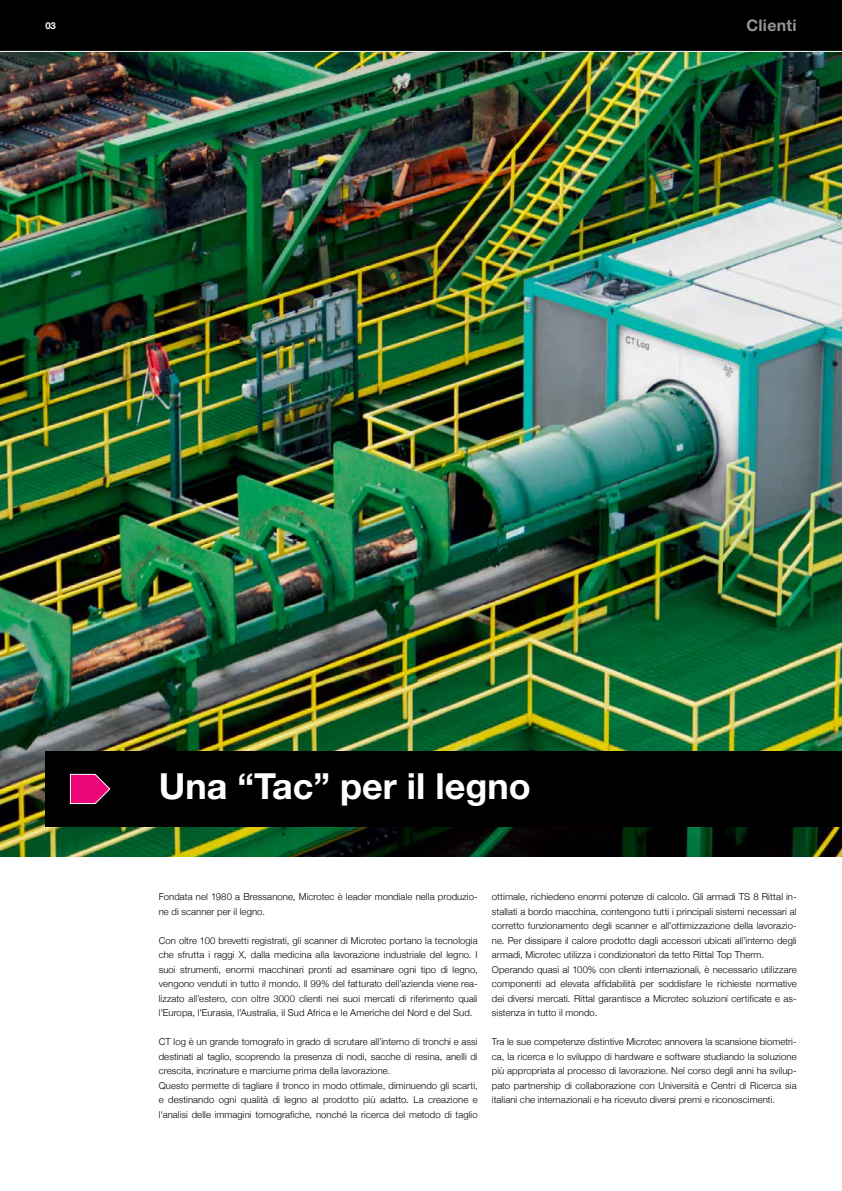
<style>
.page{position:relative;width:842px;height:1191px;background:#fff}
.page>*{position:absolute;margin:0;border:0;box-sizing:border-box;transform-origin:0 0}
.t1{font:700 36px "Helvetica Neue LT Std";color:#fff}
.t2{font:700 16px "Helvetica Neue LT Std";letter-spacing:.015em;color:#939598}
.t3{font:300 9.5px/14.5px "Helvetica Neue";letter-spacing:.01em;color:#000}
.t4{font:700 9.5px "Helvetica Neue LT Std";color:#fff}
</style>
<div class="page">
<img style="left:0;top:52px;width:842px;height:805px">
<div style="left:45px;top:751px;width:797px;height:76px;background:#000"></div>
<svg style="left:70px;top:774px;width:40px;height:30px"></svg>
<div style="left:0;top:0;width:842px;height:51px;background:#000"></div>
<p class="t4" style="left:45px;top:20px;width:12px">03</p>
<h2 class="t2" style="left:746px;top:16px;width:52px">Clienti</h2>
<h1 class="t1" style="left:159px;top:764px;width:373px">Una “Tac” per il legno</h1>
<p class="t3" style="left:159px;top:889px;width:320px">Fondata nel 1980 a Bressanone, Microtec è leader mondiale nella produzio&shy;ne di scanner per il legno.</p>
<p class="t3" style="left:159px;top:932px;width:320px;text-align:justify">Con oltre 100 brevetti registrati, gli scanner di Microtec portano la tecnologia che sfrutta i raggi X, dalla medicina alla lavorazione industriale del legno. I suoi strumenti, enormi macchinari pronti ad esaminare ogni tipo di legno, vengono venduti in tutto il mondo. Il 99% del fatturato dell’azienda viene rea&shy;lizzato all’estero, con oltre 3000 clienti nei suoi mercati di riferimento quali l'Europa, l'Eurasia, l'Australia, il Sud Africa e le Americhe del Nord e del Sud.</p>
<p class="t3" style="left:159px;top:1034px;width:320px">CT log è un grande tomografo in grado di scrutare all’interno di tronchi e assi destinati al taglio, scoprendo la presenza di nodi, sacche di resina, anelli di crescita, incrinature e marciume prima della lavorazione.<br>Questo permette di tagliare il tronco in modo ottimale, diminuendo gli scarti, e destinando ogni qualità di legno al prodotto più adatto. La creazione e l'analisi delle immagini tomografiche, nonché la ricerca del metodo di taglio</p>
<p class="t3" style="left:492px;top:889px;width:306px">ottimale, richiedeno enormi potenze di calcolo. Gli armadi TS 8 Rittal in&shy;stallati a bordo macchina, contengono tutti i principali sistemi necessari al corretto funzionamento degli scanner e all’ottimizzazione della lavorazio&shy;ne. Per dissipare il calore prodotto dagli accessori ubicati all’interno degli armadi, Microtec utilizza i condizionatori da tetto Rittal Top Therm.<br>Operando quasi al 100% con clienti internazionali, è necessario utilizzare componenti ad elevata affidabilità per soddisfare le richieste normative dei diversi mercati. Rittal garantisce a Microtec soluzioni certificate e as&shy;sistenza in tutto il mondo.</p>
<p class="t3" style="left:492px;top:1034px;width:306px;text-align:justify">Tra le sue competenze distintive Microtec annovera la scansione biometri&shy;ca, la ricerca e lo sviluppo di hardware e software studiando la soluzione più appropriata al processo di lavorazione. Nel corso degli anni ha svilup&shy;pato partnership di collaborazione con Università e Centri di Ricerca sia italiani che internazionali e ha ricevuto diversi premi e riconoscimenti.</p>
</div>
